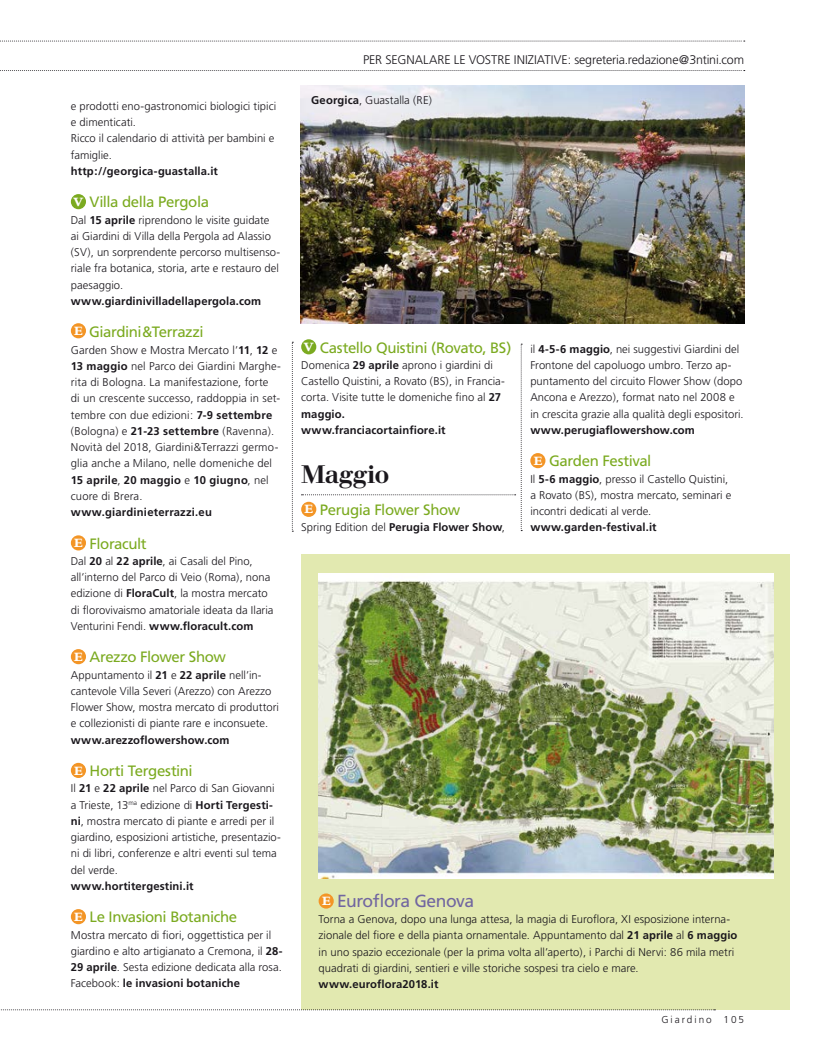
<style>
.page{position:relative;width:815px;height:1063px;background:#fff}
.page>*{position:absolute;margin:0;border:0;box-sizing:border-box;transform-origin:0 0}
.t1{font:500 25px "Walbaum";letter-spacing:-.03em;color:#1a171c}
.t2{font:17.5px "Frutiger";letter-spacing:-.03em;color:#7166a0}
.t3{font:15px "Frutiger";letter-spacing:-.03em;color:#7baa20}
.t4{font:300 12.5px "Frutiger";letter-spacing:-.01em;color:#1a171c}
.t5{font:300 11.25px/16.2px "Frutiger";letter-spacing:.005em;color:#1a171c}
.t6{font:700 11.25px "Frutiger";letter-spacing:.01em;color:#1a171c}
.t7{font:300 10px "Frutiger";letter-spacing:.2em;color:#1a171c}
.s1{font-family:"Bembo";font-weight:800;font-size:13.38px;color:#fff}
.s2{font-weight:700}
</style>
<div class="page">
<div style="left:301px;top:555px;width:489px;height:455px;background:#e2e9b0"></div>
<svg style="left:1px;top:1010px;width:714px;height:1px"></svg>
<svg style="left:0;top:70px;width:745px;height:1px"></svg>
<svg style="left:0;top:41px;width:745px;height:1px"></svg>
<div style="left:71px;top:194px;width:15px;height:15px;background:#7baa20;border-radius:50%"></div>
<div style="left:71px;top:323px;width:15px;height:15px;background:#f39526;border-radius:50%"></div>
<div style="left:71px;top:535px;width:15px;height:15px;background:#f39526;border-radius:50%"></div>
<div style="left:71px;top:649px;width:15px;height:15px;background:#f39526;border-radius:50%"></div>
<div style="left:71px;top:763px;width:15px;height:15px;background:#f39526;border-radius:50%"></div>
<div style="left:71px;top:909px;width:15px;height:15px;background:#f39526;border-radius:50%"></div>
<svg style="left:292px;top:342px;width:1px;height:190px"></svg>
<svg style="left:301px;top:339px;width:15px;height:15px"></svg>
<svg style="left:301px;top:344px;width:221px;height:187px"></svg>
<div style="left:530px;top:453px;width:15px;height:15px;background:#f39526;border-radius:50%"></div>
<div style="left:319px;top:893px;width:15px;height:16px;background:#f39526;border-radius:50%"></div>
<img style="left:319px;top:574px;width:455px;height:304px">
<img style="left:301px;top:86px;width:443px;height:238px">
<p class="t5" style="left:71px;top:98px;width:207px">e prodotti eno-gastronomici biologici tipici e dimenticati.<br>Ricco il calendario di attività per bambini e famiglie.</p>
<p class="t6" style="left:71px;top:164px;width:149px">http://georgica-guastalla.it</p>
<h3 class="t3" style="left:73px;top:193px;width:137px"><span class="s1">V</span> Villa della Pergola</h3>
<p class="t5" style="left:71px;top:212px;width:211px">Dal <span class="s2">15 aprile</span> riprendono le visite guidate ai Giardini di Villa della Pergola ad Alassio (SV), un sorprendente percorso multisenso&shy;riale fra botanica, storia, arte e restauro del paesaggio.</p>
<p class="t6" style="left:71px;top:294px;width:192px">www.giardinivilladellapergola.com</p>
<h3 class="t3" style="left:74px;top:323px;width:131px"><sup>E</sup> Giardini&amp;Terrazzi</h3>
<p class="t5" style="left:71px;top:342px;width:212px">Garden Show e Mostra Mercato l’<span class="s2">11</span>, <span class="s2">12</span> e <span class="s2">13 maggio</span> nel Parco dei Giardini Marghe&shy;rita di Bologna. La manifestazione, forte<br>di un crescente successo, raddoppia in set&shy;tembre con due edizioni: <span class="s2">7-9 settembre </span>(Bologna) e <span class="s2">21-23 settembre</span> (Ravenna).<br>Novità del 2018, Giardini&amp;Terrazzi germo&shy;glia anche a Milano, nelle domeniche del <span class="s2">15 aprile</span>, <span class="s2">20 maggio</span> e <span class="s2">10 giugno</span>, nel cuore di Brera.</p>
<p class="t6" style="left:71px;top:506px;width:143px">www.giardinieterrazzi.eu</p>
<h3 class="t3" style="left:74px;top:535px;width:74px"><span class="s1">E</span> Floracult</h3>
<p class="t5" style="left:71px;top:553px;width:204px">Dal <span class="s2">20</span> al <span class="s2">22 aprile</span>, ai Casali del Pino, all’interno del Parco di Veio (Roma), nona edizione di <span class="s2">FloraCult</span>, la mostra mercato di florovivaismo amatoriale ideata da Ilaria Venturini Fendi. <span class="s2">www.floracult.com</span></p>
<h3 class="t3" style="left:74px;top:648px;width:153px"><span class="s1">E</span> Arezzo Flower Show</h3>
<p class="t5" style="left:71px;top:667px;width:210px">Appuntamento il <span class="s2">21</span> e <span class="s2">22 aprile</span> nell’in&shy;cantevole Villa Severi (Arezzo) con Arezzo Flower Show, mostra mercato di produttori e collezionisti di piante rare e inconsuete.</p>
<p class="t6" style="left:71px;top:733px;width:160px">www.arezzoflowershow.com</p>
<h3 class="t3" style="left:74px;top:762px;width:120px"><span class="s1">E</span> Horti Tergestini</h3>
<p class="t5" style="left:71px;top:780px;width:212px">Il <span class="s2">21</span> e <span class="s2">22 aprile</span> nel Parco di San Giovanni a Trieste, 13<sup>ma</sup> edizione di <span class="s2">Horti Tergesti&shy;ni</span>, mostra mercato di piante e arredi per il giardino, esposizioni artistiche, presentazio&shy;ni di libri, conferenze e altri eventi sul tema del verde.</p>
<p class="t6" style="left:71px;top:879px;width:124px">www.hortitergestini.it</p>
<h3 class="t3" style="left:74px;top:908px;width:164px"><span class="s1">E</span> Le Invasioni Botaniche</h3>
<p class="t5" style="left:71px;top:927px;width:213px">Mostra mercato di fiori, oggettistica per il giardino e alto artigianato a Cremona, il <span class="s2">28- 29 aprile</span>. Sesta edizione dedicata alla rosa.<br>Facebook: <span class="s2">le invasioni botaniche</span></p>
<p class="t4" style="left:363px;top:53px;width:382px">PER SEGNALARE LE VOSTRE INIZIATIVE: segreteria.redazione@3ntini.com</p>
<p class="t5" style="left:311px;top:92px;width:122px"><span class="s2">Georgica</span>, Guastalla (RE)</p>
<h3 class="t3" style="left:303px;top:339px;width:210px"><span class="s1">V</span> Castello Quistini (Rovato, BS)</h3>
<p class="t5" style="left:301px;top:357px;width:205px">Domenica <span class="s2">29 aprile</span> aprono i giardini di Castello Quistini, a Rovato (BS), in Francia&shy;corta. Visite tutte le domeniche fino al <span class="s2">27 maggio.<br>www.franciacortainfiore.it</span></p>
<h1 class="t1" style="left:301px;top:460px;width:90px">Maggio</h1>
<h3 class="t3" style="left:305px;top:501px;width:157px"><span class="s1">E</span> Perugia Flower Show</h3>
<p class="t5" style="left:301px;top:519px;width:205px">Spring Edition del <span class="s2">Perugia Flower Show</span>,</p>
<p class="t5" style="left:530px;top:341px;width:215px">il <span class="s2">4-5-6 maggio</span>, nei suggestivi Giardini del Frontone del capoluogo umbro. Terzo ap&shy;puntamento del circuito Flower Show (dopo Ancona e Arezzo), format nato nel 2008 e in crescita grazie alla qualità degli espositori.</p>
<p class="t6" style="left:530px;top:423px;width:166px">www.perugiaflowershow.com</p>
<h3 class="t3" style="left:534px;top:452px;width:119px"><span class="s1">E</span> Garden Festival</h3>
<p class="t5" style="left:530px;top:471px;width:203px">Il <span class="s2">5-6 maggio</span>, presso il Castello Quistini, a Rovato (BS), mostra mercato, seminari e incontri dedicati al verde.</p>
<p class="t6" style="left:530px;top:521px;width:128px">www.garden-festival.it</p>
<h2 class="t2" style="left:322px;top:890px;width:154px"><span class="s1">E</span> Euroflora Genova</h2>
<p class="t5" style="left:319px;top:911px;width:420px">Torna a Genova, dopo una lunga attesa, la magia di Euroflora, XI esposizione interna&shy;zionale del fiore e della pianta ornamentale. Appuntamento dal <span class="s2">21 aprile</span> al <span class="s2">6 maggio </span>in uno spazio eccezionale (per la prima volta all’aperto), i Parchi di Nervi: 86 mila metri quadrati di giardini, sentieri e ville storiche sospesi tra cielo e mare.</p>
<p class="t6" style="left:319px;top:978px;width:121px">www.euroflora2018.it</p>
<p class="t7" style="left:661px;top:1014px;width:84px">Giardino 105</p>
</div>
